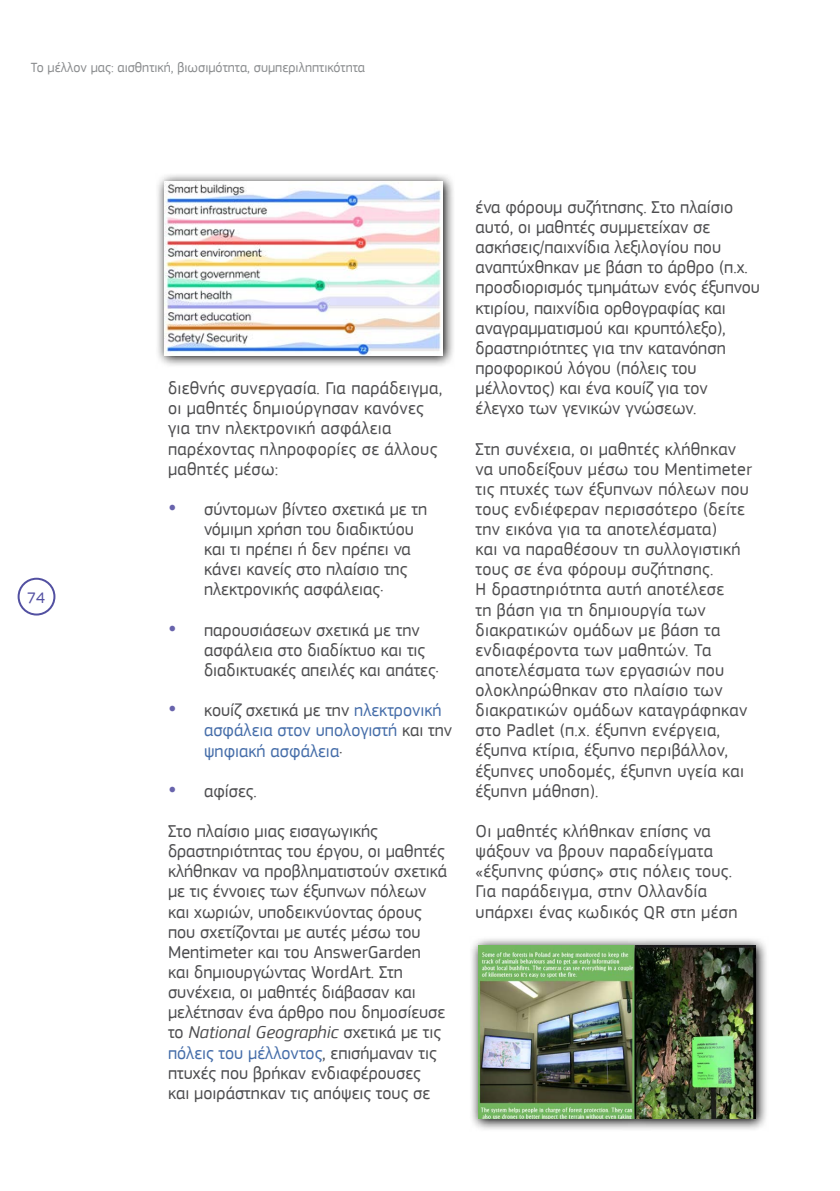
<style>
.page{position:relative;width:840px;height:1191px;background:#fff}
.page>*{position:absolute;margin:0;border:0;box-sizing:border-box;transform-origin:0 0}
.t1{font:18px/20.2px "EC Square Sans Pro";color:#4d4d4f}
.t2{font:18px/20.2px "EC Square Sans Pro";color:#456da9}
.t3{font:16px "EC Square Sans Pro";color:#5350a2}
.t4{font:14px "EC Square Sans Pro";color:#8a8c8e}
.s1{font-size:30px;color:#6863ac}
.s2{color:#4d4d4f}
.s3{font-style:italic}
.s4{color:#456da9}
</style>
<div class="page">
<div style="left:18px;top:578px;width:37px;height:37px;border:2px solid #5250a1;border-radius:50%"></div>
<svg style="left:157px;top:175px;width:297px;height:191px"></svg>
<img style="left:164px;top:181px;width:278px;height:174px">
<svg style="left:471px;top:939px;width:296px;height:191px;background:#bcbcbc"></svg>
<img style="left:478px;top:945px;width:277px;height:174px">
<p class="t4" style="left:31px;top:59px;width:336px">Το μέλλον μας: αισθητική, βιωσιμότητα, συμπεριληπτικότητα</p>
<p class="t3" style="left:27px;top:588px;width:19px">74</p>
<p class="t1" style="left:168px;top:378px;width:275px">διεθνής συνεργασία. Για παράδειγμα, οι μαθητές δημιούργησαν κανόνες για την ηλεκτρονική ασφάλεια παρέχοντας πληροφορίες σε άλλους μαθητές μέσω:</p>
<p class="t1" style="left:204px;top:499px;width:225px;text-indent:-36px"><span class="s1">•</span> σύντομων βίντεο σχετικά με τη νόμιμη χρήση του διαδικτύου και τι πρέπει ή δεν πρέπει να κάνει κανείς στο πλαίσιο της ηλεκτρονικής ασφάλειας·</p>
<p class="t1" style="left:204px;top:620px;width:236px;text-indent:-36px"><span class="s1">•</span> παρουσιάσεων σχετικά με την ασφάλεια στο διαδίκτυο και τις διαδικτυακές απειλές και απάτες·</p>
<p class="t2" style="left:204px;top:700px;width:250px;text-indent:-36px"><span class="s1">•</span> <span class="s2">κουίζ σχετικά με την</span> ηλεκτρονική ασφάλεια στον υπολογιστή <span class="s2">και την </span>ψηφιακή ασφάλεια<span class="s2">·</span></p>
<p class="t1" style="left:168px;top:781px;width:90px"><span class="s1">•</span> αφίσες.</p>
<p class="t1" style="left:168px;top:821px;width:280px">Στο πλαίσιο μιας εισαγωγικής δραστηριότητας του έργου, οι μαθητές κλήθηκαν να προβληματιστούν σχετικά με τις έννοιες των έξυπνων πόλεων και χωριών, υποδεικνύοντας όρους που σχετίζονται με αυτές μέσω του Mentimeter και του AnswerGarden<br>και δημιουργώντας WordArt. Στη συνέχεια, οι μαθητές διάβασαν και μελέτησαν ένα άρθρο που δημοσίευσε το <span class="s3">National Geographic</span> σχετικά με τις <span class="s4">πόλεις του μέλλοντος</span>, επισήμαναν τις πτυχές που βρήκαν ενδιαφέρουσες<br>και μοιράστηκαν τις απόψεις τους σε</p>
<p class="t1" style="left:475px;top:197px;width:286px">ένα φόρουμ συζήτησης. Στο πλαίσιο αυτό, οι μαθητές συμμετείχαν σε ασκήσεις/παιχνίδια λεξιλογίου που αναπτύχθηκαν με βάση το άρθρο (π.χ. προσδιορισμός τμημάτων ενός έξυπνου κτιρίου, παιχνίδια ορθογραφίας και αναγραμματισμού και κρυπτόλεξο), δραστηριότητες για την κατανόηση προφορικού λόγου (πόλεις του μέλλοντος) και ένα κουίζ για τον έλεγχο των γενικών γνώσεων.</p>
<p class="t1" style="left:475px;top:438px;width:278px">Στη συνέχεια, οι μαθητές κλήθηκαν να υποδείξουν μέσω του Mentimeter τις πτυχές των έξυπνων πόλεων που τους ενδιέφεραν περισσότερο (δείτε την εικόνα για τα αποτελέσματα)<br>και να παραθέσουν τη συλλογιστική τους σε ένα φόρουμ συζήτησης.<br>Η δραστηριότητα αυτή αποτέλεσε<br>τη βάση για τη δημιουργία των διακρατικών ομάδων με βάση τα ενδιαφέροντα των μαθητών. Τα αποτελέσματα των εργασιών που ολοκληρώθηκαν στο πλαίσιο των διακρατικών ομάδων καταγράφηκαν στο Padlet (π.χ. έξυπνη ενέργεια, έξυπνα κτίρια, έξυπνο περιβάλλον, έξυπνες υποδομές, έξυπνη υγεία και έξυπνη μάθηση).</p>
<p class="t1" style="left:475px;top:821px;width:263px">Οι μαθητές κλήθηκαν επίσης να ψάξουν να βρουν παραδείγματα «έξυπνης φύσης» στις πόλεις τους.<br>Για παράδειγμα, στην Ολλανδία υπάρχει ένας κωδικός QR στη μέση</p>
</div>
